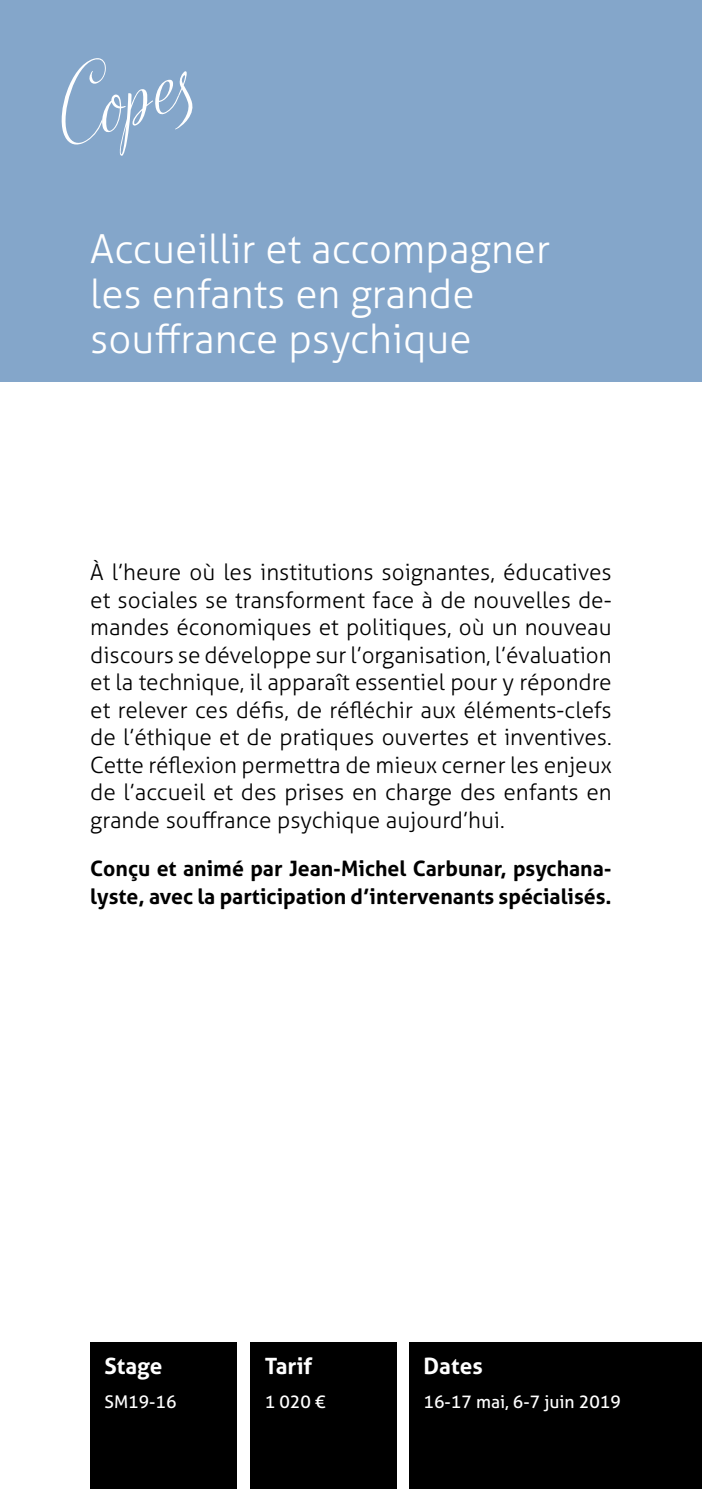
<style>
.page{position:relative;width:702px;height:1489px;background:#fff}
.page>*{position:absolute;margin:0;border:0;box-sizing:border-box;transform-origin:0 0}
.t1{font:300 40px/45px "Aller";color:#fff}
.t2{font:300 22.5px/27.5px "Aller";color:#000;text-align:justify}
.t3{font:700 22.5px "Aller";color:#fff}
.t4{font:700 21.25px/27.5px "Aller";color:#000}
.t5{font:17.5px "Aller";color:#fff}
</style>
<div class="page">
<div style="left:0;top:0;width:702px;height:381px;background:#84a6ca"></div>
<svg style="left:61px;top:58px;width:132px;height:98px"></svg>
<div style="left:90px;top:1342px;width:146px;height:146px;background:#000"></div>
<div style="left:250px;top:1342px;width:146px;height:146px;background:#000"></div>
<div style="left:409px;top:1342px;width:293px;height:146px;background:#000"></div>
<h1 class="t1" style="left:90px;top:226px;width:461px">Accueillir et accompagner les enfants en grande souffrance psychique</h1>
<p class="t2" style="left:90px;top:558px;width:523px">À l’heure où les institutions soignantes, éducatives et sociales se transforment face à de nouvelles de&shy;mandes économiques et politiques, où un nouveau discours se développe sur l’organisation, l’évaluation et la technique, il apparaît essentiel pour y répondre et relever ces défis, de réfléchir aux éléments-clefs de l’éthique et de pratiques ouvertes et inventives.<br>Cette réflexion permettra de mieux cerner les enjeux de l’accueil et des prises en charge des enfants en grande souffrance psychique aujourd’hui.</p>
<p class="t4" style="left:90px;top:854px;width:523px">Conçu et animé par Jean-Michel Carbunar, psychana&shy;lyste, avec la participation d’intervenants spécialisés.</p>
<p class="t3" style="left:104px;top:1351px;width:59px">Stage</p>
<p class="t5" style="left:104px;top:1391px;width:74px">SM19-16</p>
<p class="t3" style="left:265px;top:1351px;width:49px">Tarif</p>
<p class="t5" style="left:265px;top:1391px;width:62px">1 020 €</p>
<p class="t3" style="left:423px;top:1351px;width:61px">Dates</p>
<p class="t5" style="left:423px;top:1391px;width:199px">16‑17 mai, 6‑7 juin 2019</p>
</div>
